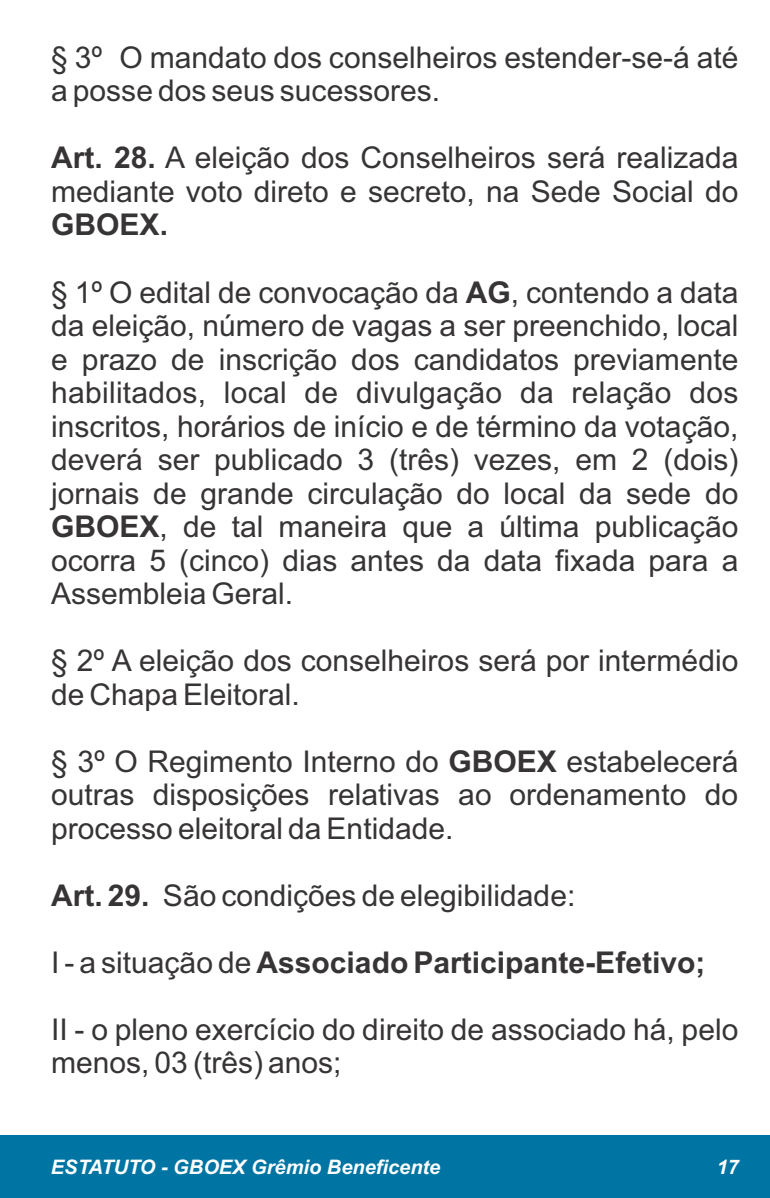
<style>
.page{position:relative;width:770px;height:1198px;background:#fff}
.page>*{position:absolute;margin:0;border:0;box-sizing:border-box;transform-origin:0 0}
.t1{font:30px/33.5px "Arial";color:#373435}
.t2{font:700 30px "Arial";color:#373435}
.t3{font:italic 700 20px "Arial";color:#fefefe}
.s1{font-weight:700}
.s2{font-weight:400}
</style>
<div class="page">
<div style="left:0;top:1135px;width:769px;height:63px;background:#0075a3"></div>
<p class="t1" style="left:51px;top:43px;width:688px">§ 3º O mandato dos conselheiros estender-se-á até a posse dos seus sucessores.</p>
<p class="t1" style="left:51px;top:144px;width:688px"><span class="s1">Art. 28.</span> A eleição dos Conselheiros será realizada mediante voto direto e secreto, na Sede Social do</p>
<p class="t2" style="left:51px;top:214px;width:118px">GBOEX.</p>
<p class="t1" style="left:51px;top:278px;width:688px;text-align:justify">§ 1º O edital de convocação da <span class="s1">AG</span>, contendo a data da eleição, número de vagas a ser preenchido, local e prazo de inscrição dos candidatos previamente habilitados, local de divulgação da relação dos inscritos, horários de início e de término da votação, deverá ser publicado 3 (três) vezes, em 2 (dois) jornais de grande circulação do local da sede do <span class="s1">GBOEX</span>, de tal maneira que a última publicação ocorra 5 (cinco) dias antes da data fixada para a Assembleia Geral.</p>
<p class="t1" style="left:51px;top:647px;width:688px">§ 2º A eleição dos conselheiros será por intermédio de Chapa Eleitoral.</p>
<p class="t1" style="left:51px;top:747px;width:688px;text-align:justify">§ 3º O Regimento Interno do <span class="s1">GBOEX</span> estabelecerá outras disposições relativas ao ordenamento do processo eleitoral da Entidade.</p>
<p class="t1" style="left:51px;top:881px;width:525px"><span class="s1">Art. 29.</span> São condições de elegibilidade:</p>
<p class="t2" style="left:51px;top:951px;width:655px"><span class="s2">I - a situação de</span> Associado Participante-Efetivo;</p>
<p class="t1" style="left:51px;top:1015px;width:688px">II - o pleno exercício do direito de associado há, pelo menos, 03 (três) anos;</p>
<p class="t3" style="left:51px;top:1159px;width:390px">ESTATUTO - GBOEX Grêmio Beneficente</p>
<p class="t3" style="left:716px;top:1159px;width:24px">17</p>
</div>
